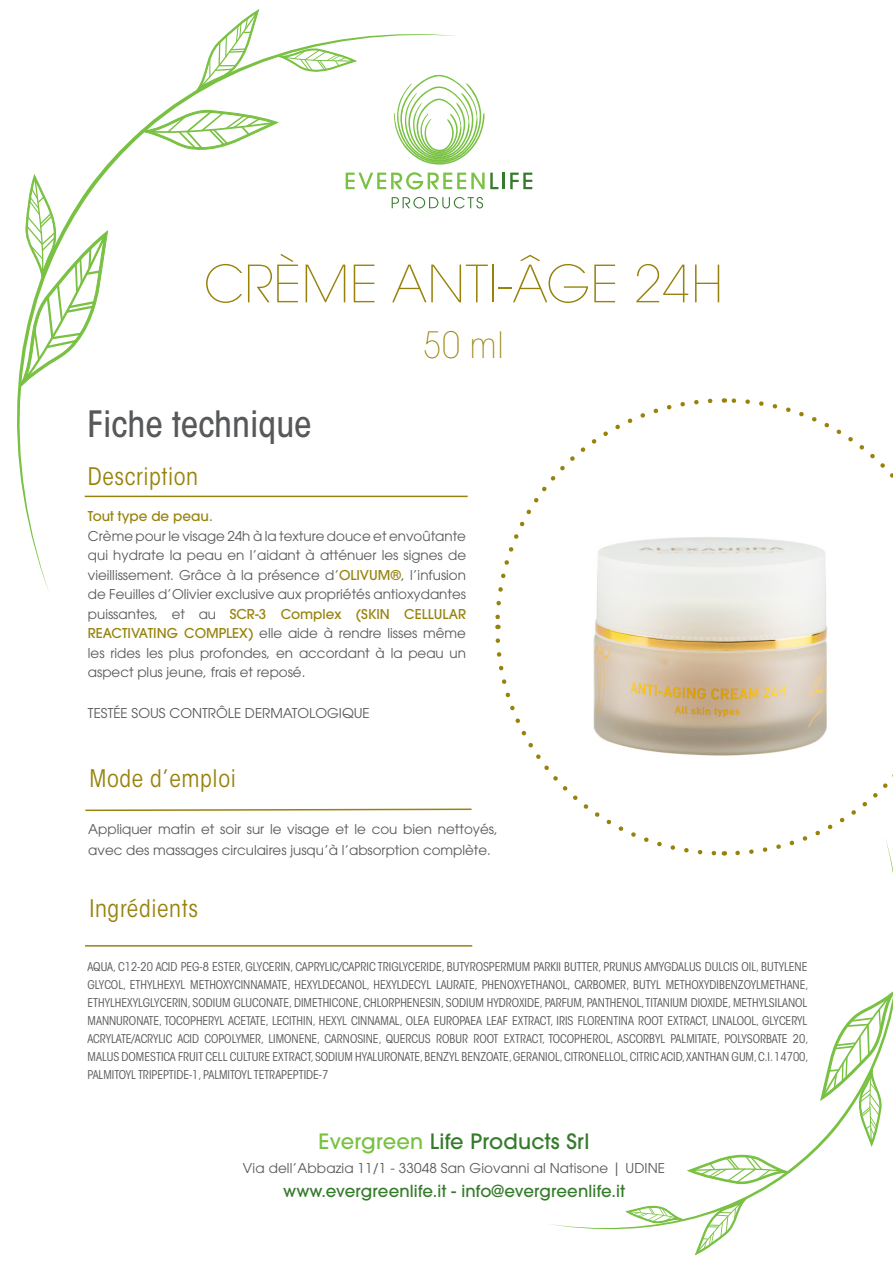
<style>
.page{position:relative;width:893px;height:1263px;background:#fff}
.page>*{position:absolute;margin:0;border:0;box-sizing:border-box;transform-origin:0 0}
.t1{font:200 51px "ITC Avant Garde Std";letter-spacing:.01em;color:#98820c}
.t2{font:500 condensed 36px "ITC Avant Garde Std";color:#57585a}
.t3{font:200 condensed 36px "ITC Avant Garde Std";color:#98820c}
.t4{font:condensed 24px "ITC Avant Garde Std";letter-spacing:.025em;color:#98820c}
.t5{font:500 21px "ITC Avant Garde Std";letter-spacing:.01em;color:#357b2b}
.t6{font:500 16.5px "ITC Avant Garde Std";letter-spacing:.01em;color:#357b2b}
.t7{font:13.5px/19.5px "ITC Avant Garde Std";color:#57585a;text-align:justify}
.t8{font:500 13.5px "ITC Avant Garde Std";color:#98820c}
.t9{font:condensed 12px/18px "ITC Avant Garde Std";color:#57585a;text-align:justify}
.s1{font-weight:500;color:#98820c}
.s2{color:#79c142}
</style>
<div class="page">
<hr style="left:85px;top:496px;width:383px;height:1px;background:#98820c">
<img style="left:594px;top:400px;width:232px;height:356px">
<svg style="left:495px;top:398px;width:220px;height:227px"></svg>
<svg style="left:495px;top:636px;width:227px;height:200px"></svg>
<svg style="left:733px;top:625px;width:160px;height:211px"></svg>
<svg style="left:724px;top:398px;width:169px;height:220px"></svg>
<svg style="left:85px;top:808px;width:387px;height:4px"></svg>
<hr style="left:85px;top:945px;width:387px;height:1px;background:#98820c">
<svg style="left:17px;top:34px;width:442px;height:558px"></svg>
<svg style="left:194px;top:9px;width:66px;height:85px"></svg>
<svg style="left:277px;top:47px;width:81px;height:28px"></svg>
<svg style="left:141px;top:108px;width:139px;height:46px"></svg>
<svg style="left:18px;top:172px;width:91px;height:216px"></svg>
<svg style="left:392px;top:197px;width:91px;height:11px"></svg>
<svg style="left:346px;top:172px;width:152px;height:18px"></svg>
<hr style="left:502px;top:173px;width:3px;height:16px;background:#357b2b">
<svg style="left:510px;top:173px;width:22px;height:16px"></svg>
<svg style="left:394px;top:75px;width:90px;height:90px"></svg>
<svg style="left:550px;top:836px;width:343px;height:393px"></svg>
<svg style="left:693px;top:1197px;width:55px;height:59px"></svg>
<svg style="left:623px;top:1203px;width:60px;height:22px"></svg>
<svg style="left:685px;top:1151px;width:104px;height:35px"></svg>
<svg style="left:819px;top:989px;width:74px;height:160px"></svg>
<h1 class="t1" style="left:204px;top:253px;width:521px">CRÈME ANTI-ÂGE 24H</h1>
<h2 class="t2" style="left:88px;top:402px;width:226px">Fiche technique</h2>
<h3 class="t4" style="left:88px;top:462px;width:112px">Description</h3>
<h2 class="t3" style="left:423px;top:324px;width:82px">50 ml</h2>
<p class="t8" style="left:88px;top:508px;width:126px">Tout type de peau.</p>
<p class="t7" style="left:88px;top:526px;width:380px">Crème pour le visage 24h à la texture douce et envoûtante qui hydrate la peau en l’aidant à atténuer les signes de vieillissement. Grâce à la présence d’<span class="s1">OLIVUM®</span>, l’infusion de Feuilles d’Olivier exclusive aux propriétés antioxydantes puissantes, et au <span class="s1">SCR-3 Complex (SKIN CELLULAR REACTIVATING COMPLEX)</span> elle aide à rendre lisses même les rides les plus profondes, en accordant à la peau un aspect plus jeune, frais et reposé.</p>
<p class="t7" style="left:88px;top:703px;width:283px">TESTÉE SOUS CONTRÔLE DERMATOLOGIQUE</p>
<h3 class="t4" style="left:89px;top:764px;width:148px">Mode d’emploi</h3>
<p class="t7" style="left:88px;top:818px;width:411px;line-height:21px">Appliquer matin et soir sur le visage et le cou bien nettoyés, avec des massages circulaires jusqu’à l’absorption complète.</p>
<h3 class="t4" style="left:89px;top:894px;width:110px">Ingrédients</h3>
<p class="t9" style="left:88px;top:958px;width:722px">AQUA, C12-20 ACID PEG-8 ESTER, GLYCERIN, CAPRYLIC/CAPRIC TRIGLYCERIDE, BUTYROSPERMUM PARKII BUTTER, PRUNUS AMYGDALUS DULCIS OIL, BUTYLENE GLYCOL, ETHYLHEXYL METHOXYCINNAMATE, HEXYLDECANOL, HEXYLDECYL LAURATE, PHENOXYETHANOL, CARBOMER, BUTYL METHOXYDIBENZOYLMETHANE, ETHYLHEXYLGLYCERIN, SODIUM GLUCONATE, DIMETHICONE, CHLORPHENESIN, SODIUM HYDROXIDE, PARFUM, PANTHENOL, TITANIUM DIOXIDE, METHYLSILANOL MANNURONATE, TOCOPHERYL ACETATE, LECITHIN, HEXYL CINNAMAL, OLEA EUROPAEA LEAF EXTRACT, IRIS FLORENTINA ROOT EXTRACT, LINALOOL, GLYCERYL ACRYLATE/ACRYLIC ACID COPOLYMER, LIMONENE, CARNOSINE, QUERCUS ROBUR ROOT EXTRACT, TOCOPHEROL, ASCORBYL PALMITATE, POLYSORBATE 20, MALUS DOMESTICA FRUIT CELL CULTURE EXTRACT, SODIUM HYALURONATE, BENZYL BENZOATE, GERANIOL, CITRONELLOL, CITRIC ACID, XANTHAN GUM, C.I. 14700, PALMITOYL TRIPEPTIDE-1, PALMITOYL TETRAPEPTIDE-7</p>
<h3 class="t5" style="left:319px;top:1128px;width:272px"><span class="s2">Evergreen</span> Life Products Srl</h3>
<p class="t7" style="left:243px;top:1158px;width:424px">Via dell’Abbazia 11/1 - 33048 San Giovanni al Natisone | UDINE</p>
<h3 class="t6" style="left:283px;top:1181px;width:343px">www.evergreenlife.it - info@evergreenlife.it</h3>
</div>
